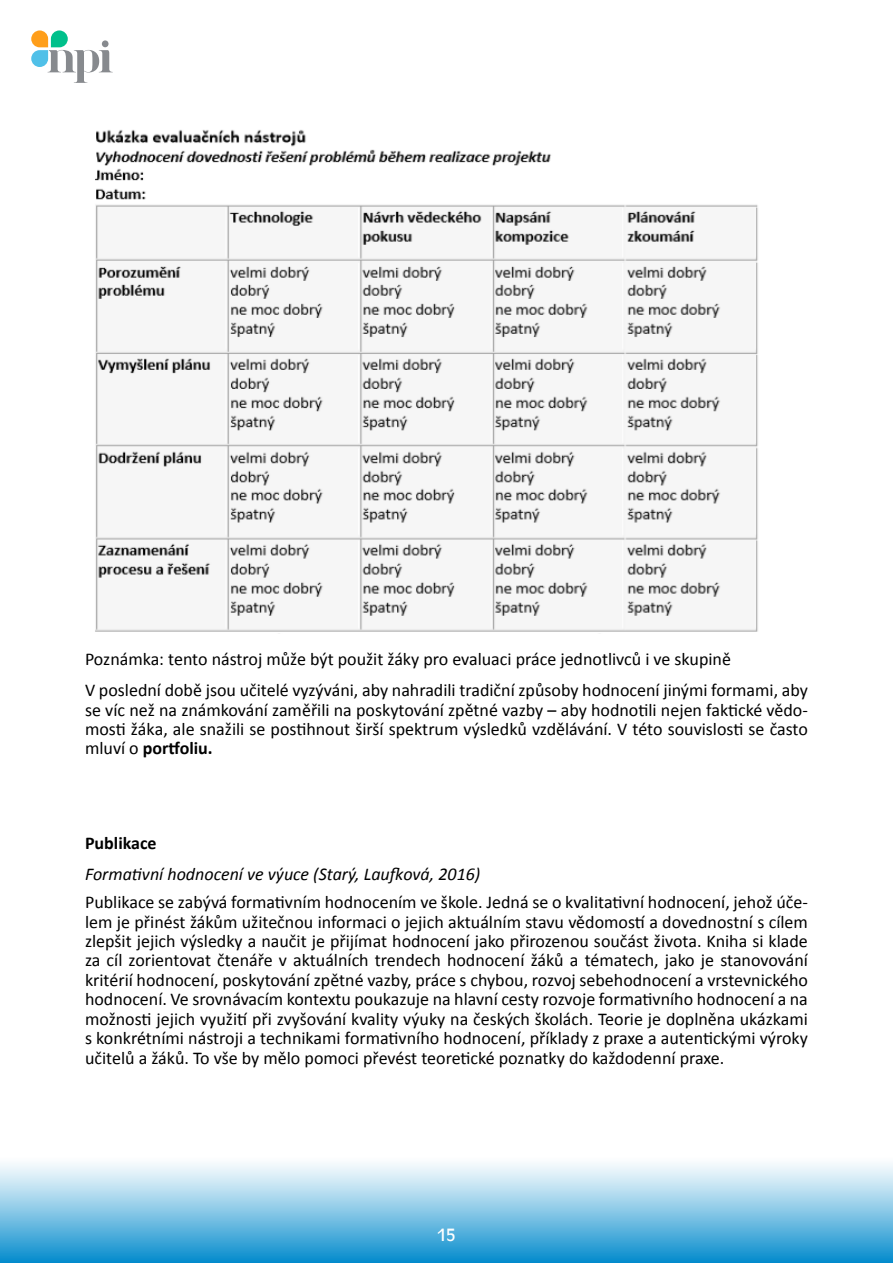
<style>
.page{position:relative;width:893px;height:1263px;background:#fff}
.page>*{position:absolute;margin:0;border:0;box-sizing:border-box;transform-origin:0 0}
.t1{font:18px/19.4px "Calibri";color:#000;text-align:justify}
.t2{font:italic 18px "Calibri";color:#000}
.t3{font:700 18px "Calibri";color:#000}
.t4{font:16.5px "Antique Olive";color:#fff}
.s1{font-weight:700}
</style>
<div class="page">
<div style="left:0;top:1157px;width:893px;height:106px;background:linear-gradient(to bottom,#fff,#0b8ece)"></div>
<svg style="left:31px;top:30px;width:82px;height:53px"></svg>
<img style="left:95px;top:130px;width:663px;height:502px">
<p class="t1" style="left:85px;top:642px;width:724px;line-height:31.5px">Poznámka: tento nástroj může být použit žáky pro evaluaci práce jednotlivců i ve skupině<br>V poslední době jsou učitelé vyzýváni, aby nahradili tradiční způsoby hodnocení jinými formami, aby</p>
<p class="t1" style="left:85px;top:699px;width:724px">se víc než na známkování zaměřili na poskytování zpětné vazby – aby hodnotili nejen faktické vědo&shy;mosti žáka, ale snažili se postihnout širší spektrum výsledků vzdělávání. V této souvislosti se často mluví o <span class="s1">portfoliu.</span></p>
<p class="t3" style="left:85px;top:831px;width:73px">Publikace</p>
<p class="t2" style="left:85px;top:863px;width:397px">Formativní hodnocení ve výuce (Starý, Laufková, 2016)</p>
<p class="t1" style="left:85px;top:891px;width:724px">Publikace se zabývá formativním hodnocením ve škole. Jedná se o kvalitativní hodnocení, jehož úče&shy;lem je přinést žákům užitečnou informaci o jejich aktuálním stavu vědomostí a dovednostní s cílem zlepšit jejich výsledky a naučit je přijímat hodnocení jako přirozenou součást života. Kniha si klade za cíl zorientovat čtenáře v aktuálních trendech hodnocení žáků a tématech, jako je stanovování kritérií hodnocení, poskytování zpětné vazby, práce s chybou, rozvoj sebehodnocení a vrstevnického hodnocení. Ve srovnávacím kontextu poukazuje na hlavní cesty rozvoje formativního hodnocení a na možnosti jejich využití při zvyšování kvality výuky na českých školách. Teorie je doplněna ukázkami s konkrétními nástroji a technikami formativního hodnocení, příklady z praxe a autentickými výroky učitelů a žáků. To vše by mělo pomoci převést teoretické poznatky do každodenní praxe.</p>
<p class="t4" style="left:437px;top:1225px;width:20px">15</p>
</div>
